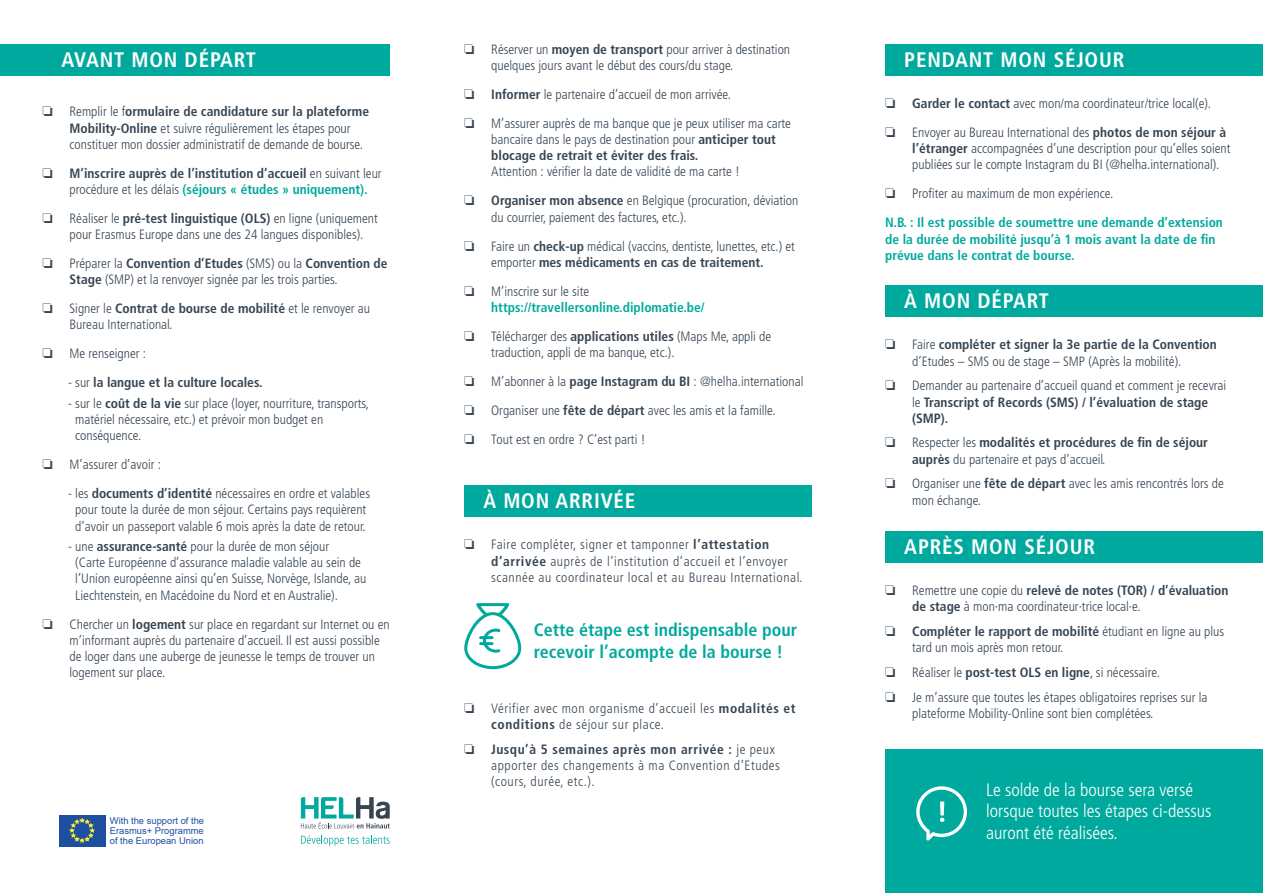
<style>
.page{position:relative;width:1263px;height:893px;background:#fff}
.page>*{position:absolute;margin:0;border:0;box-sizing:border-box;transform-origin:0 0}
.t1{font:700 condensed 21px "Frutiger LT Pro";letter-spacing:.04em;color:#fff}
.t2{font:300 condensed 18px/21.6px "Frutiger LT Pro";color:#fff}
.t3{font:700 condensed 18px/21.6px "Frutiger LT Pro";color:#00a99d}
.t4{font:300 condensed 13.5px/16.2px "Frutiger LT Pro";color:#374552}
.t5{font:300 condensed 13.5px/16.2px "Frutiger LT Pro";letter-spacing:.04em;color:#374552}
.t6{font:700 condensed 13.5px/16.2px "Frutiger LT Pro";color:#00a99d}
.t7{font:700 condensed 13.5px/16.2px "Frutiger LT Pro";color:#374552}
.t8{font:9.3px/10.4px "Arial";color:#1e4e9f;text-align:justify}
.s1{font-weight:700}
.s2{font-weight:300}
.s3{color:#00a99d}
.s4{color:#374552}
.s5{font-weight:300;color:#374552}
</style>
<div class="page">
<svg style="left:301px;top:797px;width:89px;height:31px"></svg>
<svg style="left:301px;top:835px;width:89px;height:11px"></svg>
<div style="left:0;top:44px;width:390px;height:31px;background:#00a99d"></div>
<div style="left:464px;top:485px;width:347px;height:32px;background:#00a99d"></div>
<div style="left:885px;top:44px;width:378px;height:31px;background:#00a99d"></div>
<div style="left:885px;top:285px;width:378px;height:32px;background:#00a99d"></div>
<div style="left:885px;top:531px;width:378px;height:32px;background:#00a99d"></div>
<svg style="left:464px;top:603px;width:57px;height:66px"></svg>
<div style="left:885px;top:749px;width:378px;height:144px;background:#00a99d"></div>
<svg style="left:916px;top:786px;width:51px;height:55px"></svg>
<div style="left:59px;top:815px;width:46px;height:31px;background:#1e4e9f"></div>
<svg style="left:70px;top:818px;width:24px;height:24px"></svg>
<p class="t1" style="left:62px;top:47px;width:196px">AVANT MON DÉPART</p>
<p class="t4" style="left:70px;top:104px;width:301px;text-indent:-27px">❏ Remplir le f<span class="s1">ormulaire de candidature sur la plateforme<br>Mobility-Online</span> et suivre régulièrement les étapes pour constituer mon dossier administratif de demande de bourse.</p>
<p class="t7" style="left:70px;top:165px;width:314px;text-indent:-27px">❏ M’inscrire auprès de l’institution d’accueil <span class="s2">en suivant leur procédure et les délais</span> <span class="s3">(séjours « études » uniquement).</span></p>
<p class="t4" style="left:70px;top:210px;width:310px;text-indent:-27px">❏ Réaliser le <span class="s1">pré-test linguistique (OLS)</span> en ligne (uniquement pour Erasmus Europe dans une des 24 langues disponibles).</p>
<p class="t4" style="left:70px;top:255px;width:320px;text-indent:-27px">❏ Préparer la <span class="s1">Convention d’Etudes</span> (SMS) ou la <span class="s1">Convention de<br>Stage</span> (SMP) et la renvoyer signée par les trois parties.</p>
<p class="t4" style="left:70px;top:301px;width:302px;text-indent:-27px">❏ Signer le <span class="s1">Contrat de bourse de mobilité</span> et le renvoyer au<br>Bureau International.</p>
<p class="t4" style="left:43px;top:346px;width:105px">❏ Me renseigner :</p>
<p class="t7" style="left:68px;top:375px;width:196px"><span class="s2">- sur</span> la langue et la culture locales.</p>
<p class="t4" style="left:75px;top:395px;width:295px;text-indent:-7px">- sur le <span class="s1">coût de la vie</span> sur place (loyer, nourriture, transports, matériel nécessaire, etc.) et prévoir mon budget en conséquence.</p>
<p class="t4" style="left:43px;top:457px;width:120px">❏ M’assurer d’avoir :</p>
<p class="t4" style="left:68px;top:485px;width:304px;text-align:center">- les <span class="s1">documents d’identité</span> nécessaires en ordre et valables pour toute la durée de mon séjour. Certains pays requièrent d’avoir un passeport valable 6 mois après la date de retour.</p>
<p class="t4" style="left:75px;top:538px;width:292px;text-indent:-7px">- une <span class="s1">assurance-santé</span> pour la durée de mon séjour<br>(Carte Européenne d’assurance maladie valable au sein de l’Union européenne ainsi qu’en Suisse, Norvège, Islande, au Liechtenstein, en Macédoine du Nord et en Australie).</p>
<p class="t4" style="left:70px;top:616px;width:322px;text-indent:-27px">❏ Chercher un <span class="s1">logement</span> sur place en regardant sur Internet ou en m’informant auprès du partenaire d’accueil. Il est aussi possible de loger dans une auberge de jeunesse le temps de trouver un logement sur place.</p>
<p class="t8" style="left:110px;top:815px;width:96px">With the support of the Erasmus+ Programme of the European Union</p>
<p class="t4" style="left:491px;top:41px;width:300px;text-indent:-27px">❏ Réserver un <span class="s1">moyen de transport</span> pour arriver à destination quelques jours avant le début des cours/du stage.</p>
<p class="t4" style="left:464px;top:86px;width:268px">❏ <span class="s1">Informer</span> le partenaire d’accueil de mon arrivée.</p>
<p class="t4" style="left:491px;top:115px;width:301px;text-indent:-27px">❏ M’assurer auprès de ma banque que je peux utiliser ma carte bancaire dans le pays de destination pour <span class="s1">anticiper tout blocage de retrait et éviter des frais.<br></span>Attention : vérifier la date de validité de ma carte !</p>
<p class="t4" style="left:491px;top:193px;width:309px;text-indent:-27px">❏ <span class="s1">Organiser mon absence</span> en Belgique (procuration, déviation du courrier, paiement des factures, etc.).</p>
<p class="t4" style="left:464px;top:238px;width:332px;text-align:center">❏ Faire un <span class="s1">check-up</span> médical (vaccins, dentiste, lunettes, etc.) et emporter <span class="s1">mes médicaments en cas de traitement.</span></p>
<p class="t6" style="left:491px;top:283px;width:215px;text-indent:-27px"><span class="s4">❏</span> <span class="s5">M’inscrire sur le site </span>https://travellersonline.diplomatie.be/</p>
<p class="t4" style="left:491px;top:328px;width:281px;text-indent:-27px">❏ Télécharger des <span class="s1">applications utiles</span> (Maps Me, appli de traduction, appli de ma banque, etc.).</p>
<p class="t4" style="left:464px;top:373px;width:341px">❏ M’abonner à la <span class="s1">page Instagram du BI</span> : @helha.international</p>
<p class="t4" style="left:464px;top:402px;width:313px">❏ Organiser une <span class="s1">fête de départ</span> avec les amis et la famille.</p>
<p class="t4" style="left:464px;top:431px;width:183px">❏ Tout est en ordre ? C’est parti !</p>
<p class="t1" style="left:483px;top:488px;width:154px">À MON ARRIVÉE</p>
<p class="t5" style="left:491px;top:537px;width:313px;text-indent:-27px">❏ Faire compléter, signer et tamponner <span class="s1">l’attestation d’arrivée</span> auprès de l’institution d’accueil et l’envoyer scannée au coordinateur local et au Bureau International.</p>
<p class="t3" style="left:534px;top:619px;width:265px">Cette étape est indispensable pour recevoir l’acompte de la bourse !</p>
<p class="t5" style="left:491px;top:700px;width:306px;text-indent:-27px">❏ Vérifier avec mon organisme d’accueil les <span class="s1">modalités et conditions</span> de séjour sur place.</p>
<p class="t5" style="left:491px;top:741px;width:290px;text-indent:-27px">❏ <span class="s1">Jusqu’à 5 semaines après mon arrivée :</span> je peux apporter des changements à ma Convention d’Etudes (cours, durée, etc.).</p>
<p class="t1" style="left:904px;top:47px;width:222px">PENDANT MON SÉJOUR</p>
<p class="t4" style="left:885px;top:95px;width:327px">❏ <span class="s1">Garder le contact</span> avec mon/ma coordinateur/trice local(e).</p>
<p class="t4" style="left:912px;top:124px;width:320px;text-indent:-27px">❏ Envoyer au Bureau International des <span class="s1">photos de mon séjour à l’étranger</span> accompagnées d’une description pour qu’elles soient publiées sur le compte Instagram du BI (@helha.international).</p>
<p class="t4" style="left:885px;top:186px;width:230px">❏ Profiter au maximum de mon expérience.</p>
<p class="t6" style="left:885px;top:215px;width:339px">N.B. : Il est possible de soumettre une demande d’extension de la durée de mobilité jusqu’à 1 mois avant la date de fin prévue dans le contrat de bourse.</p>
<p class="t1" style="left:904px;top:288px;width:146px">À MON DÉPART</p>
<p class="t4" style="left:912px;top:337px;width:306px;text-indent:-27px">❏ Faire <span class="s1">compléter et signer la 3e partie de la Convention </span>d’Etudes – SMS ou de stage – SMP (Après la mobilité).</p>
<p class="t4" style="left:912px;top:378px;width:315px;text-indent:-27px">❏ Demander au partenaire d’accueil quand et comment je recevrai le <span class="s1">Transcript of Records (SMS) / l’évaluation de stage (SMP).</span></p>
<p class="t4" style="left:912px;top:435px;width:297px;text-indent:-27px">❏ Respecter les <span class="s1">modalités et procédures de fin de séjour auprès</span> du partenaire et pays d’accueil.</p>
<p class="t4" style="left:912px;top:476px;width:313px;text-indent:-27px">❏ Organiser une <span class="s1">fête de départ</span> avec les amis rencontrés lors de mon échange.</p>
<p class="t1" style="left:904px;top:534px;width:192px">APRÈS MON SÉJOUR</p>
<p class="t4" style="left:912px;top:582px;width:318px;text-indent:-27px">❏ Remettre une copie du <span class="s1">relevé de notes (TOR) / d’évaluation de stage</span> à mon·ma coordinateur·trice local·e.</p>
<p class="t4" style="left:912px;top:623px;width:313px;text-indent:-27px">❏ <span class="s1">Compléter le rapport de mobilité</span> étudiant en ligne au plus tard un mois après mon retour.</p>
<p class="t4" style="left:885px;top:664px;width:276px">❏ Réaliser le <span class="s1">post-test OLS en ligne</span>, si nécessaire.</p>
<p class="t4" style="left:912px;top:689px;width:297px;text-indent:-27px">❏ Je m’assure que toutes les étapes obligatoires reprises sur la plateforme Mobility-Online sont bien complétées.</p>
<p class="t2" style="left:986px;top:779px;width:227px">Le solde de la bourse sera versé lorsque toutes les étapes ci-dessus auront été réalisées.</p>
</div>
